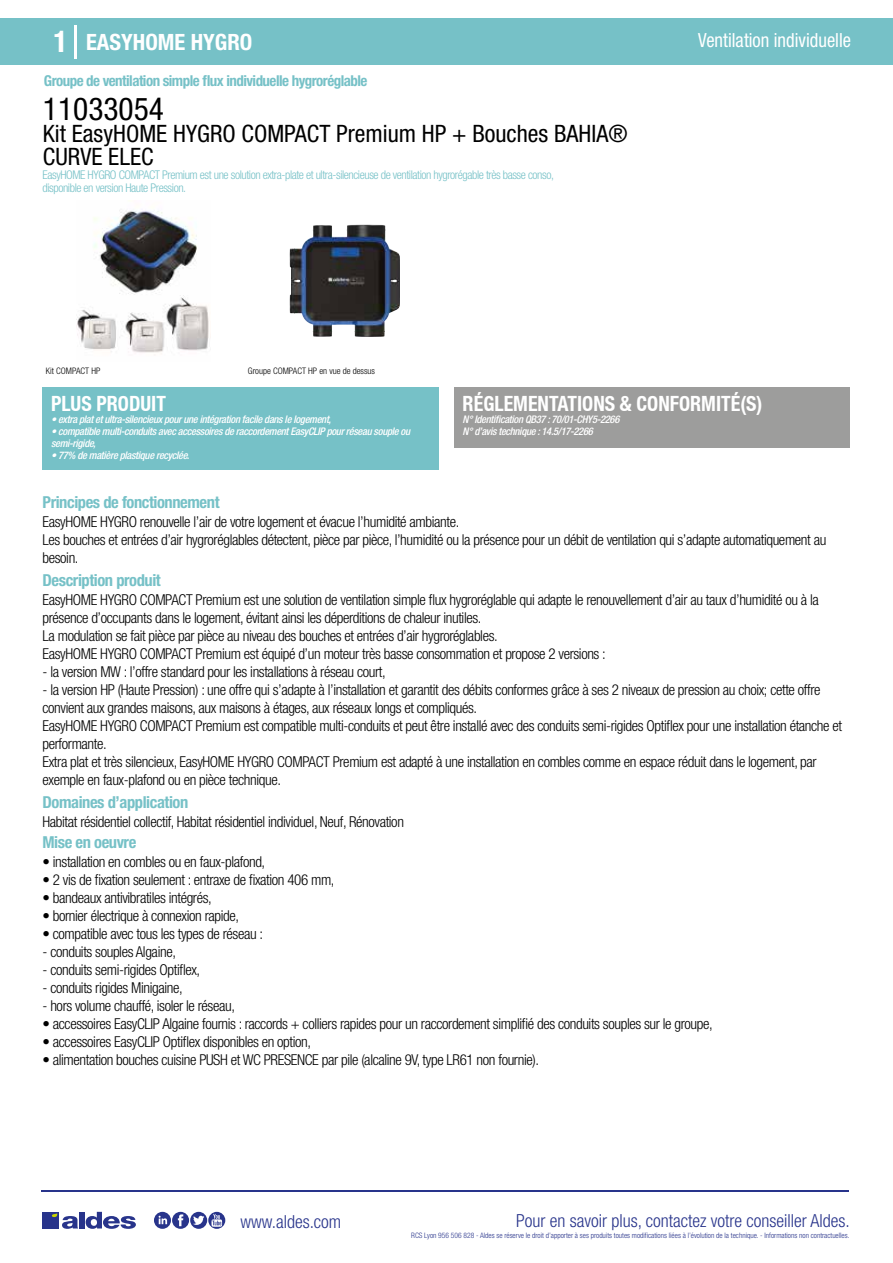
<style>
.page{position:relative;width:893px;height:1263px;background:#fff}
.page>*{position:absolute;margin:0;border:0;box-sizing:border-box;transform-origin:0 0}
.t1{font:condensed 31.5px "Helvetica Neue LT Std";color:#000}
.t2{font:condensed 24px/22.5px "Helvetica Neue LT Std";color:#000}
.t3{font:700 condensed 22.5px "Helvetica Neue LT Std";color:#fff}
.t4{font:700 condensed 21px "Helvetica Neue";color:#fff;scale:.95 1}
.t5{font:condensed 19.5px "Helvetica Neue LT Std";color:#fff;scale:.95 1}
.t6{font:300 condensed 18px "Helvetica Neue";color:#28348b}
.t7{font:700 condensed 16.5px "Helvetica Neue LT Std";letter-spacing:-.025em;color:#76c1c7}
.t8{font:300 condensed 15px/18px "Helvetica Neue LT Std";letter-spacing:-.025em;color:#000}
.t9{font:700 condensed 15px "Helvetica Neue LT Std";letter-spacing:-.035em;color:#76c1c7}
.t10{font:300 condensed 12px/13.5px "Helvetica Neue LT Std";letter-spacing:-.035em;color:#76c1c7}
.t11{font:italic 500 condensed 10.5px/12px "Helvetica Neue";letter-spacing:-.03em;color:#fff}
.t12{font:300 condensed 9px "Helvetica Neue";color:#000}
.t13{font:300 condensed 7.5px "Helvetica Neue";color:#28348b}
.s1{font-size:30px}
</style>
<div class="page">
<div style="left:0;top:18px;width:893px;height:46px;background:#76c1c7"></div>
<div style="left:454px;top:387px;width:396px;height:61px;background:#9d9d9c"></div>
<div style="left:43px;top:387px;width:396px;height:83px;background:#76c1c7"></div>
<hr style="left:74px;top:25px;width:2px;height:33px;background:#fff">
<svg style="left:76px;top:210px;width:324px;height:143px"></svg>
<img style="left:308px;top:224px;width:55px;height:15px">
<hr style="left:41px;top:1190px;width:808px;height:1px;background:#28348b">
<svg style="left:154px;top:1212px;width:71px;height:17px"></svg>
<div style="left:42px;top:1212px;width:17px;height:16px;background:#28348b"></div>
<div style="left:79px;top:1212px;width:5px;height:16px;background:#28348b"></div>
<svg style="left:86px;top:1212px;width:50px;height:17px"></svg>
<svg style="left:52px;top:1213px;width:26px;height:16px"></svg>
<h3 class="t3" style="left:54px;top:28px;width:200px"><span class="s1">1</span> EASYHOME HYGRO</h3>
<h3 class="t5" style="left:698px;top:29px;width:162px">Ventilation individuelle</h3>
<p class="t9" style="left:44px;top:71px;width:325px">Groupe de ventilation simple flux individuelle hygroréglable</p>
<h1 class="t1" style="left:43px;top:91px;width:122px">11033054</h1>
<h2 class="t2" style="left:43px;top:123px;width:586px">Kit EasyHOME HYGRO COMPACT Premium HP + Bouches BAHIA®<br>CURVE ELEC</h2>
<p class="t10" style="left:43px;top:167px;width:513px">EasyHOME HYGRO COMPACT Premium est une solution extra-plate et ultra-silencieuse de ventilation hygrorégable très basse conso, disponible en version Haute Pression.</p>
<p class="t12" style="left:46px;top:365px;width:56px">Kit COMPACT HP</p>
<p class="t12" style="left:248px;top:365px;width:129px">Groupe COMPACT HP en vue de dessus</p>
<p class="t12" style="left:56px;top:365px;width:80px">avec grilles BAHIA Curve</p>
<h3 class="t4" style="left:51px;top:391px;width:122px">PLUS PRODUIT</h3>
<p class="t11" style="left:51px;top:413px;width:282px">• extra plat et ultra-silencieux pour une intégration facile dans le logement,</p>
<p class="t11" style="left:51px;top:425px;width:361px">• compatible multi-conduits avec accessoires de raccordement EasyCLIP pour réseau souple ou semi-rigide,</p>
<p class="t11" style="left:51px;top:449px;width:140px">• 77% de matière plastique recyclée.</p>
<p class="t7" style="left:43px;top:492px;width:179px">Principes de fonctionnement</p>
<h3 class="t4" style="left:463px;top:391px;width:317px">RÉGLEMENTATIONS &amp; CONFORMITÉ(S)</h3>
<p class="t11" style="left:463px;top:413px;width:158px">N° Identification QB37 : 70/01-CHY5-2266<br>N° d’avis technique : 14.5/17-2266</p>
<p class="t8" style="left:43px;top:513px;width:785px">EasyHOME HYGRO renouvelle l’air de votre logement et évacue l’humidité ambiante.<br>Les bouches et entrées d’air hygroréglables détectent, pièce par pièce, l’humidité ou la présence pour un débit de ventilation qui s’adapte automatiquement au besoin.</p>
<p class="t8" style="left:43px;top:590px;width:778px">EasyHOME HYGRO COMPACT Premium est une solution de ventilation simple flux hygroréglable qui adapte le renouvellement d’air au taux d’humidité ou à la présence d’occupants dans le logement, évitant ainsi les déperditions de chaleur inutiles.<br>La modulation se fait pièce par pièce au niveau des bouches et entrées d’air hygroréglables.<br>EasyHOME HYGRO COMPACT Premium est équipé d’un moteur très basse consommation et propose 2 versions :</p>
<p class="t8" style="left:43px;top:662px;width:345px">- la version MW : l’offre standard pour les installations à réseau court,</p>
<p class="t8" style="left:43px;top:680px;width:801px">- la version HP (Haute Pression) : une offre qui s’adapte à l’installation et garantit des débits conformes grâce à ses 2 niveaux de pression au choix; cette offre convient aux grandes maisons, aux maisons à étages, aux réseaux longs et compliqués.<br>EasyHOME HYGRO COMPACT Premium est compatible multi-conduits et peut être installé avec des conduits semi-rigides Optiflex pour une installation étanche et performante.<br>Extra plat et très silencieux, EasyHOME HYGRO COMPACT Premium est adapté à une installation en combles comme en espace réduit dans le logement, par exemple en faux-plafond ou en pièce technique.</p>
<p class="t8" style="left:43px;top:813px;width:363px">Habitat résidentiel collectif, Habitat résidentiel individuel, Neuf, Rénovation</p>
<p class="t8" style="left:43px;top:852px;width:224px">• installation en combles ou en faux-plafond,</p>
<p class="t8" style="left:43px;top:870px;width:294px">• 2 vis de fixation seulement : entraxe de fixation 406 mm,</p>
<p class="t8" style="left:43px;top:888px;width:171px">• bandeaux antivibratiles intégrés,</p>
<p class="t8" style="left:43px;top:906px;width:198px">• bornier électrique à connexion rapide,</p>
<p class="t8" style="left:43px;top:924px;width:222px">• compatible avec tous les types de réseau :</p>
<p class="t8" style="left:43px;top:942px;width:135px">- conduits souples Algaine,</p>
<p class="t8" style="left:43px;top:960px;width:159px">- conduits semi-rigides Optiflex,</p>
<p class="t8" style="left:43px;top:978px;width:142px">- conduits rigides Minigaine,</p>
<p class="t8" style="left:43px;top:996px;width:194px">- hors volume chauffé, isoler le réseau,</p>
<p class="t8" style="left:43px;top:1014px;width:672px">• accessoires EasyCLIP Algaine fournis : raccords + colliers rapides pour un raccordement simplifié des conduits souples sur le groupe,</p>
<p class="t8" style="left:43px;top:1032px;width:270px">• accessoires EasyCLIP Optiflex disponibles en option,</p>
<p class="t8" style="left:43px;top:1050px;width:498px">• alimentation bouches cuisine PUSH et WC PRESENCE par pile (alcaline 9V, type LR61 non fournie).</p>
<p class="t7" style="left:43px;top:570px;width:120px">Description produit</p>
<p class="t7" style="left:43px;top:792px;width:147px">Domaines d’application</p>
<p class="t7" style="left:43px;top:832px;width:95px">Mise en oeuvre</p>
<p class="t6" style="left:240px;top:1211px;width:102px">www.aldes.com</p>
<p class="t6" style="left:516px;top:1211px;width:335px">Pour en savoir plus, contactez votre conseiller Aldes.</p>
<p class="t13" style="left:411px;top:1230px;width:440px">RCS Lyon 956 506 828 - Aldes se réserve le droit d’apporter à ses produits toutes modifications liées à l’évolution de la technique. - Informations non contractuelles.</p>
</div>
